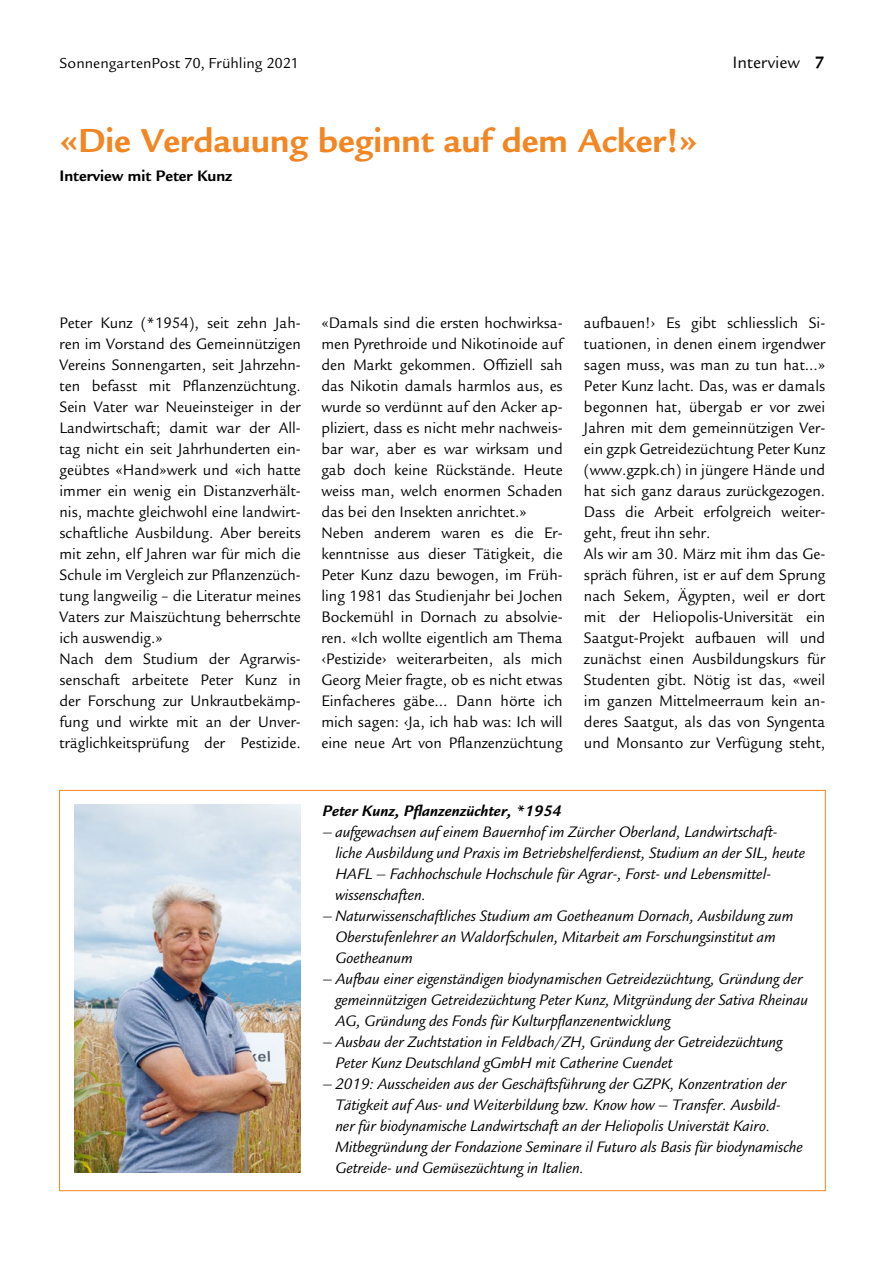
<style>
.page{position:relative;width:893px;height:1263px;background:#fff}
.page>*{position:absolute;margin:0;border:0;box-sizing:border-box;transform-origin:0 0}
.t1{font:700 36px "Legacy Sans Std";color:#f18622}
.t2{font:18px "Legacy Sans";color:#000}
.t3{font:16.5px/21px "Legacy Sans Std";color:#000;scale:.95 1}
.t4{font:italic 16.5px/21px "Legacy Sans Std";color:#000}
.t5{font:italic 700 16.5px "Legacy Sans Std";color:#000}
.t6{font:700 16.5px "Legacy Sans";color:#000}
.t7{font:15.75px "Legacy Sans Std";color:#000}
.s1{font-family:"Legacy Sans Std";font-weight:700}
</style>
<div class="page">
<img style="left:75px;top:805px;width:226px;height:367px">
<p class="t7" style="left:60px;top:55px;width:241px">SonnengartenPost 70, Frühling 2021</p>
<p class="t2" style="left:732px;top:53px;width:94px">Interview <span class="s1">7</span></p>
<h1 class="t1" style="left:60px;top:120px;width:640px">«Die Verdauung beginnt auf dem Acker!»</h1>
<p class="t6" style="left:60px;top:167px;width:174px">Interview mit Peter Kunz</p>
<p class="t3" style="left:60px;top:313px;width:256px">Peter Kunz (*1954), seit zehn Jah&shy;ren im Vorstand des Gemeinnützigen Vereins Sonnengarten, seit Jahrzehn&shy;ten befasst mit Pflanzenzüchtung.<br>Sein Vater war Neueinsteiger in der Landwirtschaft; damit war der All&shy;tag nicht ein seit Jahrhunderten ein&shy;geübtes «Hand»werk und «ich hatte immer ein wenig ein Distanzverhält&shy;nis, machte gleichwohl eine landwirt&shy;schaftliche Ausbildung. Aber bereits mit zehn, elf Jahren war für mich die Schule im Vergleich zur Pflanzenzüch&shy;tung langweilig – die Literatur meines Vaters zur Maiszüchtung beherrschte ich auswendig.»<br>Nach dem Studium der Agrarwis&shy;senschaft arbeitete Peter Kunz in der Forschung zur Unkrautbekämp&shy;fung und wirkte mit an der Unver&shy;träglichkeitsprüfung der Pestizide.</p>
<p class="t3" style="left:321px;top:313px;width:256px">«Damals sind die ersten hochwirksa&shy;men Pyrethroide und Nikotinoide auf den Markt gekommen. Offiziell sah das Nikotin damals harmlos aus, es wurde so verdünnt auf den Acker ap&shy;pliziert, dass es nicht mehr nachweis&shy;bar war, aber es war wirksam und gab doch keine Rückstände. Heute weiss man, welch enormen Schaden das bei den Insekten anrichtet.» Neben anderem waren es die Er&shy;kenntnisse aus dieser Tätigkeit, die Peter Kunz dazu bewogen, im Früh&shy;ling 1981 das Studienjahr bei Jochen Bockemühl in Dornach zu absolvie&shy;ren. «Ich wollte eigentlich am Thema ‹Pestizide› weiterarbeiten, als mich Georg Meier fragte, ob es nicht etwas Einfacheres gäbe… Dann hörte ich mich sagen: ‹Ja, ich hab was: Ich will eine neue Art von Pflanzenzüchtung</p>
<p class="t3" style="left:584px;top:313px;width:256px">aufbauen!› Es gibt schliesslich Si&shy;tuationen, in denen einem irgendwer sagen muss, was man zu tun hat…» Peter Kunz lacht. Das, was er damals begonnen hat, übergab er vor zwei Jahren mit dem gemeinnützigen Ver&shy;ein gzpk Getreidezüchtung Peter Kunz (www.gzpk.ch) in jüngere Hände und hat sich ganz daraus zurückgezogen.<br>Dass die Arbeit erfolgreich weiter&shy;geht, freut ihn sehr.<br>Als wir am 30. März mit ihm das Ge&shy;spräch führen, ist er auf dem Sprung nach Sekem, Ägypten, weil er dort mit der Heliopolis-Universität ein Saatgut-Projekt aufbauen will und zunächst einen Ausbildungskurs für Studenten gibt. Nötig ist das, «weil im ganzen Mittelmeerraum kein an&shy;deres Saatgut, als das von Syngenta und Monsanto zur Verfügung steht,</p>
<p class="t5" style="left:323px;top:801px;width:241px">Peter Kunz, Pflanzenzüchter, *1954</p>
<p class="t4" style="left:335px;top:822px;width:471px;text-indent:-13px">– aufgewachsen auf einem Bauernhof im Zürcher Oberland, Landwirtschaft&shy;liche Ausbildung und Praxis im Betriebshelferdienst, Studium an der SIL, heute HAFL – Fachhochschule Hochschule für Agrar-, Forst- und Lebensmittel&shy;wissenschaften.</p>
<p class="t4" style="left:335px;top:906px;width:460px;text-indent:-13px">– Naturwissenschaftliches Studium am Goetheanum Dornach, Ausbildung zum<br>Oberstufenlehrer an Waldorfschulen, Mitarbeit am Forschungsinstitut am<br>Goetheanum</p>
<p class="t4" style="left:335px;top:969px;width:474px;text-indent:-13px">– Aufbau einer eigenständigen biodynamischen Getreidezüchtung, Gründung der gemeinnützigen Getreidezüchtung Peter Kunz, Mitgründung der Sativa Rheinau<br>AG, Gründung des Fonds für Kulturpflanzenentwicklung</p>
<p class="t4" style="left:335px;top:1032px;width:449px;text-indent:-13px">– Ausbau der Zuchtstation in Feldbach/ZH, Gründung der Getreidezüchtung<br>Peter Kunz Deutschland gGmbH mit Catherine Cuendet</p>
<p class="t4" style="left:335px;top:1074px;width:469px;text-indent:-13px">– 2019: Ausscheiden aus der Geschäftsführung der GZPK, Konzentration der Tätigkeit auf Aus- und Weiterbildung bzw. Know how – Transfer. Ausbild&shy;ner für biodynamische Landwirtschaft an der Heliopolis Universtät Kairo.<br>Mitbegründung der Fondazione Seminare il Futuro als Basis für biodynamische Getreide- und Gemüsezüchtung in Italien.</p>
</div>
